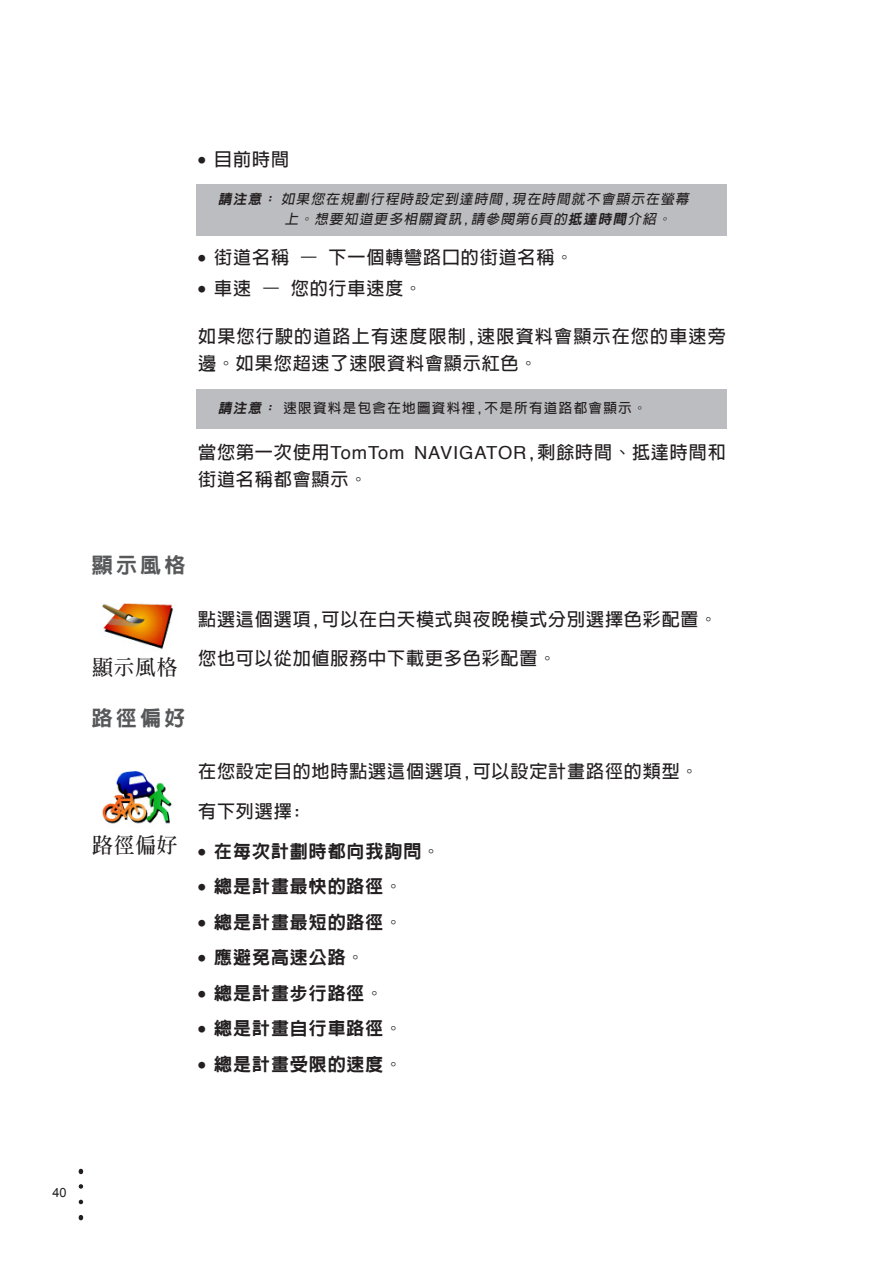
<style>
.page{position:relative;width:893px;height:1263px;background:#fff}
.page>*{position:absolute;margin:0;border:0;box-sizing:border-box;transform-origin:0 0}
.t1{font:800 21px "Lin Gothic";letter-spacing:.15em;color:#57585a}
.t2{font:700 21px "Inn Ming";letter-spacing:.025em;color:#231f20}
.t3{font:700 18px/27px "Lin Gothic";letter-spacing:.05em;color:#231f20}
.t4{font:800 18px "Lin Gothic";letter-spacing:.05em;color:#231f20}
.t5{font:italic 700 13.5px/19.5px "Lin Gothic";color:#231f20}
.t6{font:700 13.5px "Lin Gothic";letter-spacing:.1em;color:#231f20}
.t7{font:12.75px "Arial";color:#231f20}
.s1{font-weight:800}
.s2{font-weight:800;font-style:italic}
.s3{font-family:"Helvetica";font-weight:400}
.s4{font-weight:700}
</style>
<div class="page">
<img style="left:102px;top:603px;width:72px;height:46px">
<img style="left:102px;top:772px;width:70px;height:52px">
<svg style="left:79px;top:1171px;width:4px;height:46px"></svg>
<svg style="left:79px;top:1186px;width:4px;height:23px"></svg>
<div style="left:197px;top:184px;width:530px;height:52px;background:#bcbdc0"></div>
<div style="left:197px;top:389px;width:530px;height:40px;background:#bcbdc0"></div>
<p class="t3" style="left:198px;top:146px;width:92px"><sup>●</sup> 目前時間</p>
<p class="t5" style="left:285px;top:189px;width:408px;text-indent:-67px"><span class="s1">請注意：</span>如果您在規劃行程時設定到達時間,現在時間就不會顯示在螢幕上。想要知道更多相關資訊,請參閱第6頁的<span class="s1">抵達時間</span>介紹。</p>
<p class="t3" style="left:198px;top:244px;width:377px"><sup>●</sup> 街道名稱 – 下一個轉彎路口的街道名稱。</p>
<p class="t3" style="left:198px;top:275px;width:226px"><sup>●</sup> 車速 – 您的行車速度。</p>
<p class="t3" style="left:198px;top:323px;width:529px">如果您行駛的道路上有速度限制,速限資料會顯示在您的車速旁邊。如果您超速了速限資料會顯示紅色。</p>
<p class="t6" style="left:218px;top:401px;width:430px"><span class="s2">請注意：</span>速限資料是包含在地圖資料裡,不是所有道路都會顯示。</p>
<p class="t3" style="left:198px;top:438px;width:529px">當您第一次使用<span class="s3">TomTom NAVIGATOR</span>,剩餘時間、抵達時間和街道名稱都會顯示。</p>
<p class="t1" style="left:92px;top:555px;width:95px">顯示風格</p>
<p class="t2" style="left:92px;top:656px;width:87px">顯示風格</p>
<p class="t1" style="left:92px;top:707px;width:95px">路徑偏好</p>
<p class="t3" style="left:198px;top:605px;width:521px">點選這個選項,可以在白天模式與夜晚模式分別選擇色彩配置。</p>
<p class="t3" style="left:198px;top:645px;width:360px">您也可以從加值服務中下載更多色彩配置。</p>
<p class="t2" style="left:92px;top:834px;width:87px">路徑偏好</p>
<p class="t3" style="left:198px;top:758px;width:502px">在您設定目的地時點選這個選項,可以設定計畫路徑的類型。</p>
<p class="t3" style="left:198px;top:798px;width:105px">有下列選擇:</p>
<p class="t4" style="left:198px;top:842px;width:244px"><sup>●</sup> 在每次計劃時都向我詢問。</p>
<p class="t4" style="left:198px;top:877px;width:206px"><sup>●</sup> 總是計畫最快的路徑<span class="s4">。</span></p>
<p class="t4" style="left:198px;top:913px;width:206px"><sup>●</sup> 總是計畫最短的路徑<span class="s4">。</span></p>
<p class="t4" style="left:198px;top:948px;width:168px"><sup>●</sup> 應避免高速公路<span class="s4">。</span></p>
<p class="t4" style="left:198px;top:984px;width:187px"><sup>●</sup> 總是計畫步行路徑<span class="s4">。</span></p>
<p class="t4" style="left:198px;top:1019px;width:206px"><sup>●</sup> 總是計畫自行車路徑<span class="s4">。</span></p>
<p class="t4" style="left:198px;top:1055px;width:206px"><sup>●</sup> 總是計畫受限的速度<span class="s4">。</span></p>
<p class="t7" style="left:52px;top:1185px;width:16px">40</p>
</div>
